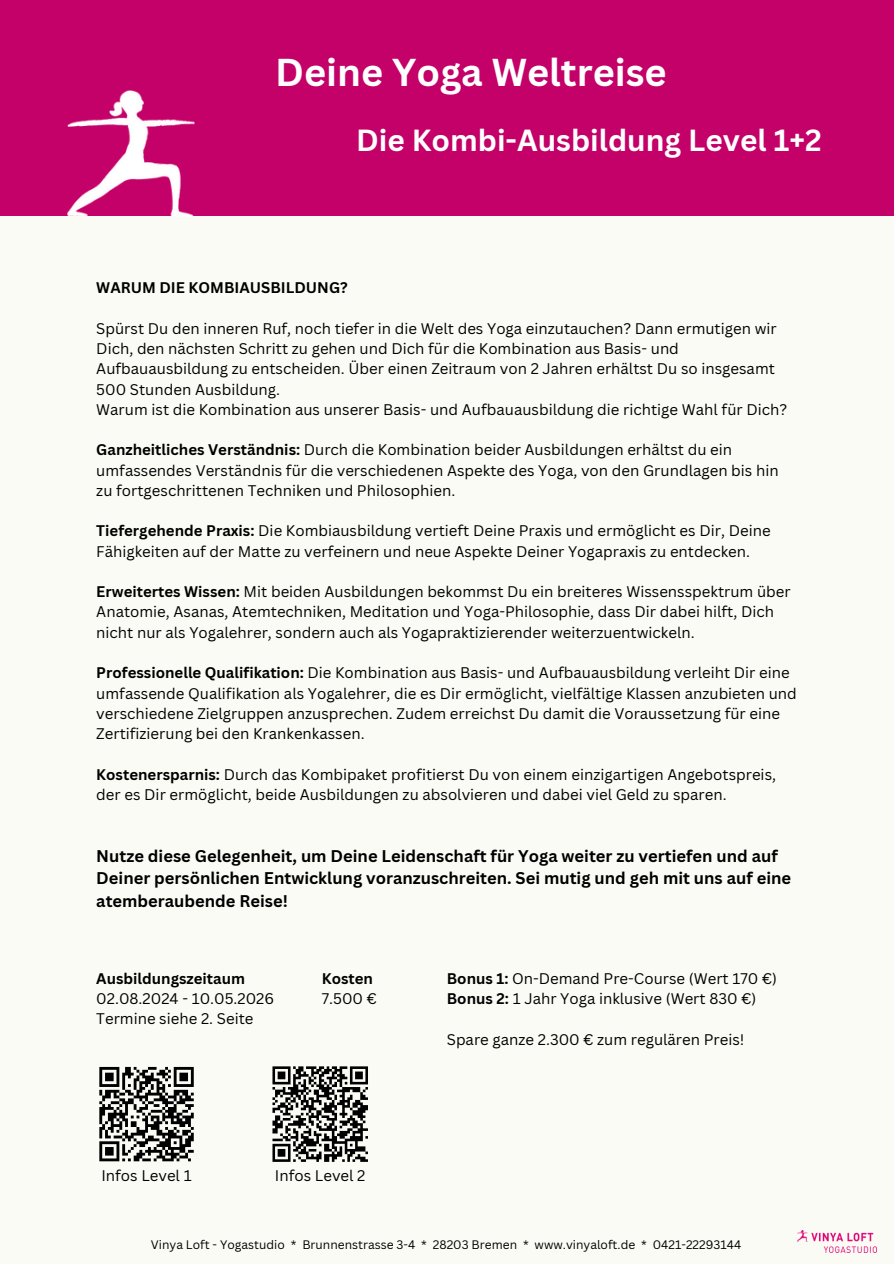
<style>
.page{position:relative;width:894px;height:1264px;background:#fff}
.page>*{position:absolute;margin:0;border:0;box-sizing:border-box;transform-origin:0 0}
.t1{font:700 37.8px "Canva Sans";color:#fff}
.t2{font:700 29.7px "Canva Sans";color:#fff}
.t3{font:700 16.5px/22.5px "Canva Sans";color:#000}
.t4{font:15px/20.2px "Canva Sans";color:#000}
.t5{font:700 15px/20.2px "Canva Sans";color:#000}
.t6{font:12px "Canva Sans";color:#000}
.s1{font-weight:700}
.s2{font-weight:400}
</style>
<div class="page">
<div style="left:0;top:0;width:893px;height:1263px;background:#fbfbf5"></div>
<div style="left:0;top:0;width:893px;height:216px;background:#c40069"></div>
<img style="left:68px;top:91px;width:127px;height:125px">
<svg style="left:272px;top:1066px;width:96px;height:96px"></svg>
<svg style="left:99px;top:1066px;width:95px;height:96px"></svg>
<img style="left:797px;top:1230px;width:78px;height:21px">
<h4 class="t1" style="left:275px;top:45px;width:393px">Deine Yoga Weltreise</h4>
<h5 class="t2" style="left:356px;top:119px;width:467px">Die Kombi-Ausbildung Level 1+2</h5>
<p class="t5" style="left:96px;top:277px;width:253px">WARUM DIE KOMBIAUSBILDUNG?</p>
<h1 class="t4" style="left:96px;top:318px;width:692px">Spürst Du den inneren Ruf, noch tiefer in die Welt des Yoga einzutauchen? Dann ermutigen wir Dich, den nächsten Schritt zu gehen und Dich für die Kombination aus Basis- und Aufbauausbildung zu entscheiden. Über einen Zeitraum von 2 Jahren erhältst Du so insgesamt 500 Stunden Ausbildung.<br>Warum ist die Kombination aus unserer Basis- und Aufbauausbildung die richtige Wahl für Dich?</h1>
<h2 class="t4" style="left:96px;top:439px;width:683px"><span class="s1">Ganzheitliches Verständnis:</span> Durch die Kombination beider Ausbildungen erhältst du ein umfassendes Verständnis für die verschiedenen Aspekte des Yoga, von den Grundlagen bis hin zu fortgeschrittenen Techniken und Philosophien.</h2>
<h3 class="t4" style="left:96px;top:520px;width:675px"><span class="s1">Tiefergehende Praxis:</span> Die Kombiausbildung vertieft Deine Praxis und ermöglicht es Dir, Deine<br>Fähigkeiten auf der Matte zu verfeinern und neue Aspekte Deiner Yogapraxis zu entdecken.</h3>
<h5 class="t4" style="left:96px;top:581px;width:695px"><span class="s1">Erweitertes Wissen:</span> Mit beiden Ausbildungen bekommst Du ein breiteres Wissensspektrum über<br>Anatomie, Asanas, Atemtechniken, Meditation und Yoga-Philosophie, dass Dir dabei hilft, Dich nicht nur als Yogalehrer, sondern auch als Yogapraktizierender weiterzuentwickeln.</h5>
<h5 class="t4" style="left:96px;top:662px;width:701px"><span class="s1">Professionelle Qualifikation:</span> Die Kombination aus Basis- und Aufbauausbildung verleiht Dir eine umfassende Qualifikation als Yogalehrer, die es Dir ermöglicht, vielfältige Klassen anzubieten und verschiedene Zielgruppen anzusprechen. Zudem erreichst Du damit die Voraussetzung für eine Zertifizierung bei den Krankenkassen.</h5>
<h5 class="t4" style="left:96px;top:763px;width:681px"><span class="s1">Kostenersparnis:</span> Durch das Kombipaket profitierst Du von einem einzigartigen Angebotspreis, der es Dir ermöglicht, beide Ausbildungen zu absolvieren und dabei viel Geld zu sparen.</h5>
<h5 class="t3" style="left:96px;top:844px;width:696px">Nutze diese Gelegenheit, um Deine Leidenschaft für Yoga weiter zu vertiefen und auf<br>Deiner persönlichen Entwicklung voranzuschreiten. Sei mutig und geh mit uns auf eine atemberaubende Reise!</h5>
<h5 class="t4" style="left:96px;top:967px;width:179px"><span class="s1">Ausbildungszeitaum<br></span>02.08.2024 - 10.05.2026<br>Termine siehe 2. Seite</h5>
<p class="t5" style="left:322px;top:967px;width:56px">Kosten<br><span class="s2">7.500 €</span></p>
<h5 class="t4" style="left:446px;top:967px;width:331px"><span class="s1">Bonus 1:</span> On-Demand Pre-Course (Wert 170 €)<br><span class="s1">Bonus 2:</span> 1 Jahr Yoga inklusive (Wert 830 €)</h5>
<p class="t4" style="left:446px;top:1028px;width:299px">Spare ganze 2.300 € zum regulären Preis!</p>
<h5 class="t4" style="left:101px;top:1165px;width:92px">Infos Level 1</h5>
<h5 class="t4" style="left:275px;top:1165px;width:92px">Infos Level 2</h5>
<h5 class="t6" style="left:151px;top:1236px;width:592px">Vinya Loft - Yogastudio * Brunnenstrasse 3-4 * 28203 Bremen * www.vinyaloft.de * 0421-22293144</h5>
</div>
